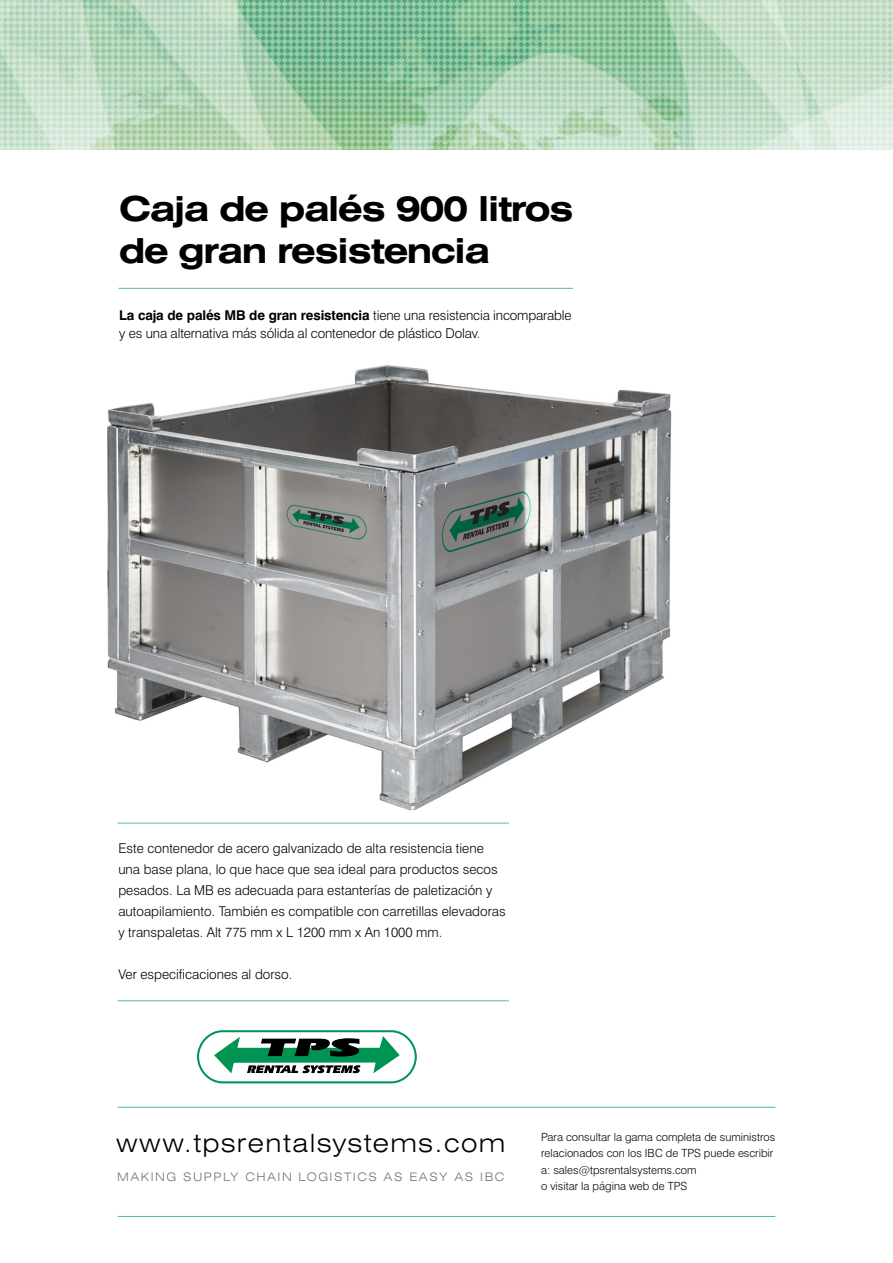
<style>
.page{position:relative;width:893px;height:1263px;background:#fff}
.page>*{position:absolute;margin:0;border:0;box-sizing:border-box;transform-origin:0 0}
.t1{font:700 expanded 34.5px/41.4px "Swiss 721 BT";letter-spacing:-.04em;color:#000}
.t2{font:300 expanded 25.2px "Swiss 721 BT";letter-spacing:.06em;color:#000}
.t3{font:300 13.5px/21px "Swiss 721 BT";color:#000}
.t4{font:300 expanded 11.7px "Swiss 721 BT";letter-spacing:.13em;color:#727271}
.t5{font:300 11.25px/16.5px "Swiss 721 BT";color:#000}
.s1{font-weight:700}
</style>
<div class="page">
<img style="left:107px;top:365px;width:565px;height:446px">
<img style="left:0;top:0;width:893px;height:150px">
<hr style="left:118px;top:823px;width:391px;height:1px;background:#51b9a6">
<hr style="left:118px;top:1107px;width:657px;height:1px;background:#51b9a6">
<hr style="left:118px;top:1216px;width:657px;height:1px;background:#51b9a6">
<svg style="left:197px;top:1030px;width:220px;height:53px"></svg>
<hr style="left:118px;top:1000px;width:391px;height:1px;background:#51b9a6">
<hr style="left:118px;top:288px;width:455px;height:1px;background:#51b9a6">
<h1 class="t1" style="left:119px;top:188px;width:456px">Caja de palés 900 litros de gran resistencia</h1>
<p class="t3" style="left:119px;top:306px;width:454px;line-height:18px"><span class="s1">La caja de palés MB de gran resistencia</span> tiene una resistencia incomparable y es una alternativa más sólida al contenedor de plástico Dolav.</p>
<p class="t3" style="left:118px;top:837px;width:389px">Este contenedor de acero galvanizado de alta resistencia tiene una base plana, lo que hace que sea ideal para productos secos pesados. La MB es adecuada para estanterías de paletización y autoapilamiento. También es compatible con carretillas elevadoras y transpaletas. Alt 775 mm x L 1200 mm x An 1000 mm.</p>
<p class="t3" style="left:118px;top:963px;width:175px">Ver especificaciones al dorso.</p>
<h2 class="t2" style="left:116px;top:1128px;width:391px">www.tpsrentalsystems.com</h2>
<p class="t4" style="left:117px;top:1170px;width:389px">MAKING SUPPLY CHAIN LOGISTICS AS EASY AS IBC</p>
<p class="t5" style="left:541px;top:1128px;width:236px">Para consultar la gama completa de suministros relacionados con los IBC de TPS puede escribir a: sales@tpsrentalsystems.com<br>o visitar la página web de TPS</p>
</div>
